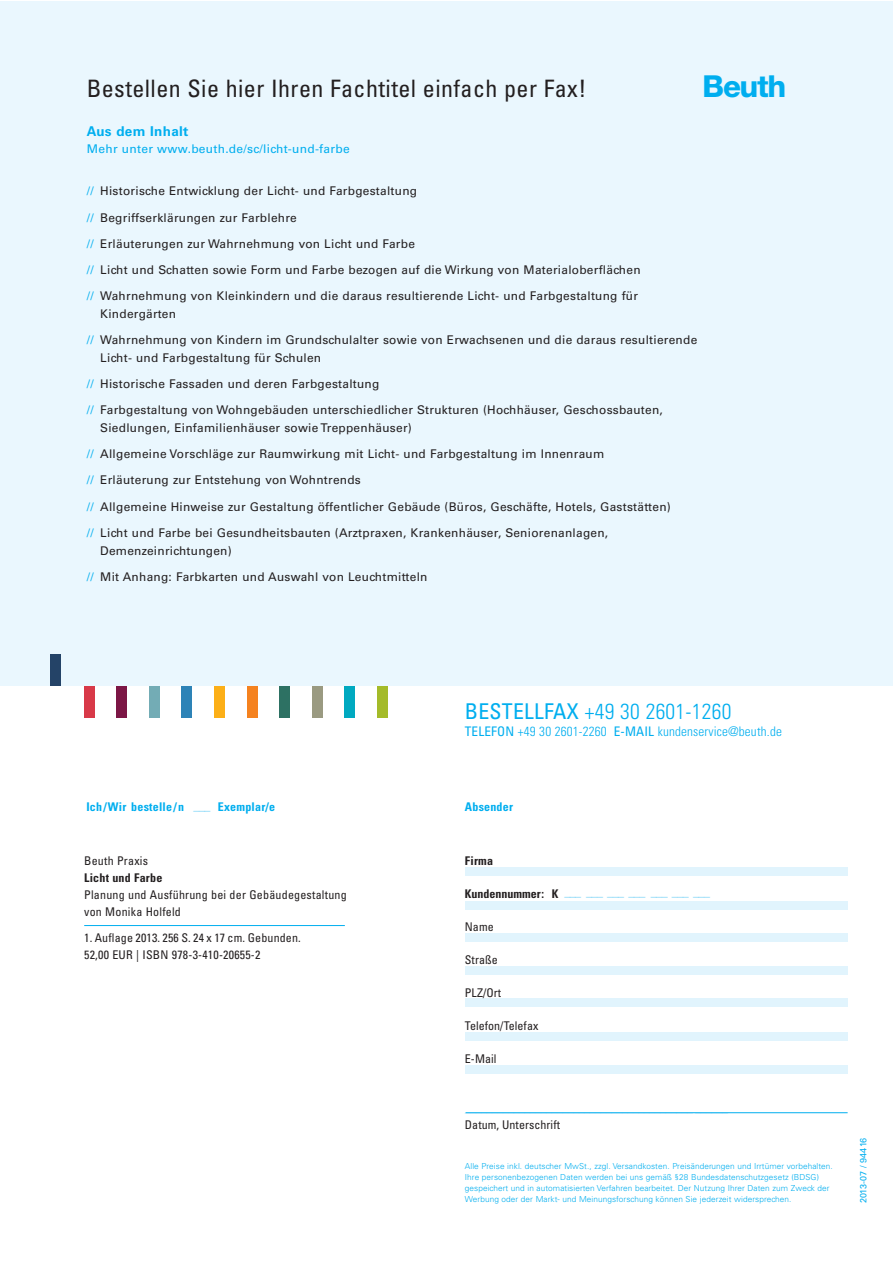
<style>
.page{position:relative;width:893px;height:1263px;background:#fff}
.page>*{position:absolute;margin:0;border:0;box-sizing:border-box;transform-origin:0 0}
.t1{font:900 30px "Univers Special";color:#00aeef}
.t2{font:condensed 24px "Univers";letter-spacing:.02em;color:#231f20}
.t3{font:300 condensed 21.75px "Univers";letter-spacing:.015em;color:#00aeef}
.t4{font:700 13.5px "Univers";letter-spacing:.02em;color:#00aeef}
.t5{font:300 condensed 13.2px "Univers";letter-spacing:.015em;color:#00aeef}
.t6{font:12px/26.2px "Univers";letter-spacing:.02em;color:#231f20}
.t7{font:condensed 12px/17.2px "Univers";letter-spacing:.02em;color:#231f20}
.t8{font:700 condensed 12px "Univers";color:#c1e8fb}
.t9{font:12px "Univers";letter-spacing:.02em;color:#00aeef}
.t10{font:700 condensed 12px "Univers";letter-spacing:.02em;color:#00aeef}
.t11{font:700 condensed 12px "Univers";color:#6dcff6}
.t12{font:700 condensed 12px "Univers";letter-spacing:.02em;color:#231f20}
.t13{font:9px "Univers";color:#00aeef}
.t14{font:300 8.25px/11.2px "Univers";letter-spacing:.01em;color:#00aeef}
.s1{color:#00aeef}
.s2{color:#6dcff6}
.s3{font-weight:400}
.s4{color:#231f20}
</style>
<div class="page">
<div style="left:0;top:1px;width:893px;height:685px;background:#eaf7fe"></div>
<div style="left:312px;top:686px;width:11px;height:32px;background:#9a9a81"></div>
<div style="left:247px;top:686px;width:10px;height:32px;background:#f5821f"></div>
<div style="left:214px;top:686px;width:11px;height:32px;background:#fcaf17"></div>
<div style="left:182px;top:686px;width:10px;height:32px;background:#2d83b7"></div>
<div style="left:149px;top:686px;width:11px;height:32px;background:#73acb5"></div>
<div style="left:116px;top:686px;width:11px;height:32px;background:#7c1645"></div>
<div style="left:84px;top:686px;width:10px;height:32px;background:#d83948"></div>
<div style="left:51px;top:654px;width:10px;height:32px;background:#244367"></div>
<div style="left:279px;top:686px;width:11px;height:32px;background:#2d7163"></div>
<div style="left:345px;top:686px;width:10px;height:32px;background:#00a9c0"></div>
<div style="left:377px;top:686px;width:11px;height:32px;background:#a4bb29"></div>
<hr style="left:84px;top:925px;width:261px;height:1px;background:#00aeef">
<div style="left:465px;top:867px;width:383px;height:8px;background:#e1f4fd"></div>
<div style="left:465px;top:933px;width:383px;height:8px;background:#e1f4fd"></div>
<div style="left:465px;top:966px;width:383px;height:8px;background:#e1f4fd"></div>
<div style="left:465px;top:901px;width:383px;height:8px;background:#e1f4fd"></div>
<div style="left:465px;top:998px;width:383px;height:8px;background:#e1f4fd"></div>
<div style="left:465px;top:1032px;width:383px;height:8px;background:#e1f4fd"></div>
<div style="left:465px;top:1065px;width:383px;height:8px;background:#e1f4fd"></div>
<hr style="left:466px;top:1112px;width:382px;height:1px;background:#00aeef">
<h2 class="t2" style="left:87px;top:80px;width:501px">Bestellen Sie hier Ihren Fachtitel einfach per Fax!</h2>
<h1 class="t1" style="left:702px;top:76px;width:86px">&lt;&gt;</h1>
<p class="t4" style="left:87px;top:127px;width:103px">Aus dem Inhalt</p>
<p class="t9" style="left:87px;top:144px;width:264px">Mehr unter www.beuth.de/sc/licht-und-farbe</p>
<p class="t6" style="left:87px;top:179px;width:555px"><span class="s1">//</span> Historische Entwicklung der Licht- und Farbgestaltung<br><span class="s1">//</span> Begriffserklärungen zur Farblehre<br><span class="s1">//</span> Erläuterungen zur Wahrnehmung von Licht und Farbe<br><span class="s1">//</span> Licht und Schatten sowie Form und Farbe bezogen auf die Wirkung von Materialoberflächen <span class="s1">//</span> Wahrnehmung von Kleinkindern und die daraus resultierende Licht- und Farbgestaltung für</p>
<p class="t6" style="left:87px;top:302px;width:612px;text-indent:13px">Kindergärten<br><span class="s1">//</span> Wahrnehmung von Kindern im Grundschulalter sowie von Erwachsenen und die daraus resultierende</p>
<p class="t6" style="left:87px;top:346px;width:577px;text-indent:13px">Licht- und Farbgestaltung für Schulen<br><span class="s1">//</span> Historische Fassaden und deren Farbgestaltung<br><span class="s1">//</span> Farbgestaltung von Wohngebäuden unterschiedlicher Strukturen (Hochhäuser, Geschossbauten,</p>
<p class="t6" style="left:87px;top:416px;width:585px;text-indent:13px">Siedlungen, Einfamilienhäuser sowie Treppenhäuser)<br><span class="s1">//</span> Allgemeine Vorschläge zur Raumwirkung mit Licht- und Farbgestaltung im Innenraum<br><span class="s1">//</span> Erläuterung zur Entstehung von Wohntrends<br><span class="s1">//</span> Allgemeine Hinweise zur Gestaltung öffentlicher Gebäude (Büros, Geschäfte, Hotels, Gaststätten) <span class="s1">//</span> Licht und Farbe bei Gesundheitsbauten (Arztpraxen, Krankenhäuser, Seniorenanlagen,</p>
<p class="t6" style="left:87px;top:538px;width:342px;text-indent:13px">Demenzeinrichtungen)<br><span class="s1">//</span> Mit Anhang: Farbkarten und Auswahl von Leuchtmitteln</p>
<p class="t10" style="left:86px;top:803px;width:190px">Ich/Wir bestelle/n <span class="s2">___</span> Exemplar/e</p>
<p class="t7" style="left:84px;top:853px;width:65px">Beuth Praxis</p>
<p class="t12" style="left:84px;top:873px;width:80px">Licht und Farbe</p>
<p class="t7" style="left:84px;top:887px;width:264px">Planung und Ausführung bei der Gebäudegestaltung von Monika Holfeld</p>
<p class="t7" style="left:84px;top:930px;width:218px">1. Auflage 2013. 256 S. 24 x 17 cm. Gebunden.<br>52,00 EUR | ISBN 978-3-410-20655-2</p>
<h3 class="t3" style="left:465px;top:703px;width:268px"><span class="s3">BESTELLFAX</span> +49 30 2601-1260</h3>
<p class="t5" style="left:465px;top:726px;width:319px"><span class="s3">TELEFON</span> +49 30 2601-2260 <span class="s3">E-MAIL</span> kundenservice@beuth.de</p>
<p class="t10" style="left:465px;top:803px;width:50px">Absender</p>
<p class="t12" style="left:465px;top:856px;width:30px">Firma</p>
<p class="t11" style="left:465px;top:887px;width:247px"><span class="s4">Kundennummer: K</span> ___ ___ ___ ___ ___ ___ ___</p>
<p class="t7" style="left:465px;top:919px;width:30px">Name</p>
<p class="t7" style="left:465px;top:952px;width:34px">Straße</p>
<p class="t7" style="left:465px;top:985px;width:38px">PLZ/Ort</p>
<p class="t7" style="left:465px;top:1018px;width:75px">Telefon/Telefax</p>
<p class="t7" style="left:465px;top:1051px;width:33px">E-Mail</p>
<p class="t8" style="left:465px;top:1103px;width:265px">__________________________________________ ______</p>
<p class="t7" style="left:465px;top:1117px;width:97px">Datum, Unterschrift</p>
<p class="t14" style="left:465px;top:1161px;width:369px">Alle Preise inkl. deutscher MwSt., zzgl. Versandkosten. Preisänderungen und Irrtümer vorbehalten.<br>Ihre personenbezogenen Daten werden bei uns gemäß §28 Bundesdatenschutzgesetz (BDSG) gespeichert und in automatisierten Verfahren bearbeitet. Der Nutzung Ihrer Daten zum Zweck der Werbung oder der Markt- und Meinungsforschung können Sie jederzeit widersprechen.</p>
<p class="t13" style="left:860px;top:1203px;width:67px;rotate:-90deg">2013-07 / 94416</p>
</div>
